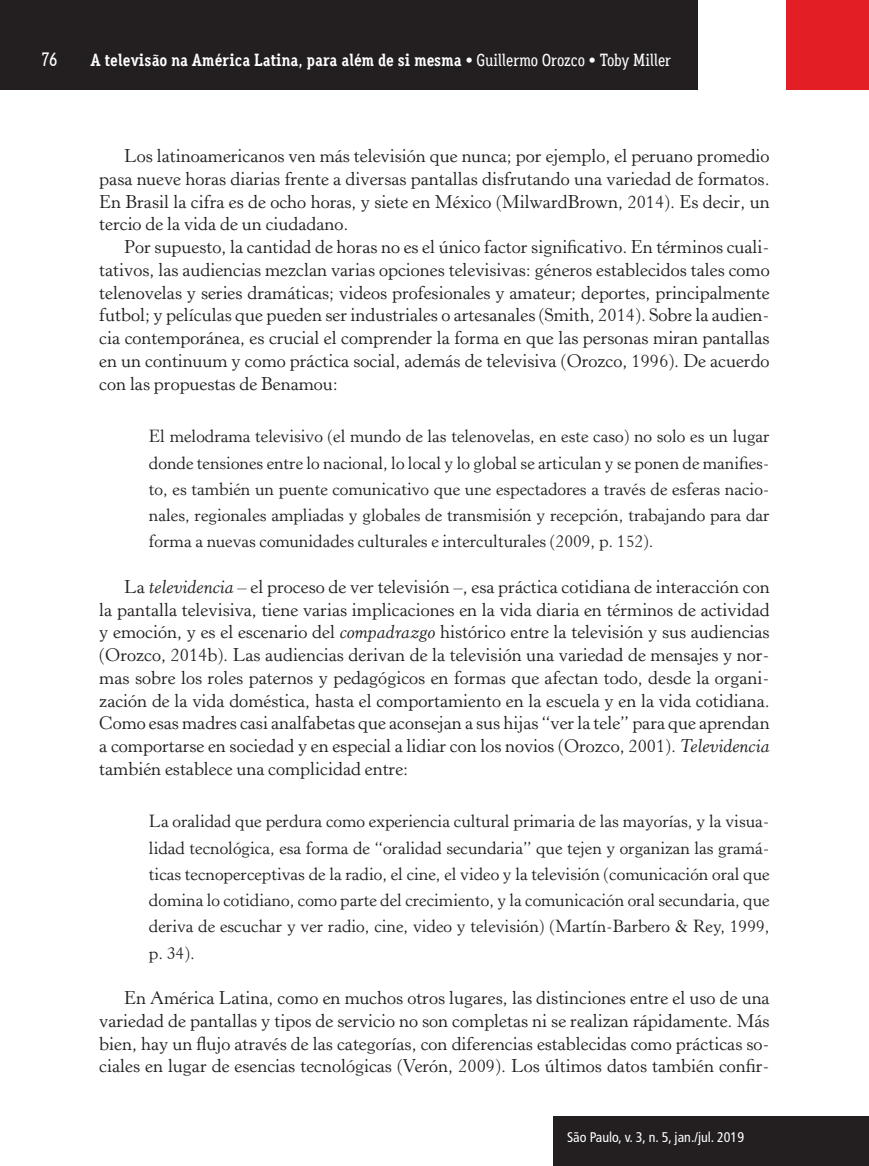
<style>
.page{position:relative;width:869px;height:1166px;background:#fff}
.page>*{position:absolute;margin:0;border:0;box-sizing:border-box;transform-origin:0 0}
.t1{font:500 19.25px "Aaux Office";color:#fff}
.t2{font:18.38px/22.8px "Horley Old Style";color:#231f20;text-align:justify}
.t3{font:17.5px/26.2px "Horley Old Style";color:#231f20;text-align:justify}
.t4{font:700 17.5px "Aaux Office";color:#fff}
.t5{font:condensed 14px "Frutiger LT Std";color:#fff}
.s1{font-weight:500}
.s2{font-style:italic}
</style>
<div class="page">
<div style="left:785px;top:0;width:83px;height:90px;background:#e41e25"></div>
<div style="left:0;top:0;width:697px;height:89px;background:#231f20"></div>
<div style="left:553px;top:1116px;width:314px;height:50px;background:#231f20"></div>
<p class="t1" style="left:42px;top:48px;width:18px">76</p>
<p class="t4" style="left:91px;top:49px;width:582px">A televisão na América Latina, para além de si mesma <span class="s1">• Guillermo Orozco • Toby Miller</span></p>
<p class="t2" style="left:99px;top:145px;width:671px;text-indent:25px">Los latinoamericanos ven más televisión que nunca; por ejemplo, el peruano promedio pasa nueve horas diarias frente a diversas pantallas disfrutando una variedad de formatos.<br>En Brasil la cifra es de ocho horas, y siete en México (MilwardBrown, 2014). Es decir, un tercio de la vida de un ciudadano.</p>
<p class="t2" style="left:99px;top:236px;width:671px;text-indent:25px">Por supuesto, la cantidad de horas no es el único factor significativo. En términos cuali&shy;tativos, las audiencias mezclan varias opciones televisivas: géneros establecidos tales como telenovelas y series dramáticas; videos profesionales y amateur; deportes, principalmente futbol; y películas que pueden ser industriales o artesanales (Smith, 2014). Sobre la audien&shy;cia contemporánea, es crucial el comprender la forma en que las personas miran pantallas en un continuum y como práctica social, además de televisiva (Orozco, 1996). De acuerdo con las propuestas de Benamou:</p>
<p class="t3" style="left:149px;top:424px;width:622px">El melodrama televisivo (el mundo de las telenovelas, en este caso) no solo es un lugar donde tensiones entre lo nacional, lo local y lo global se articulan y se ponen de manifies&shy;to, es también un puente comunicativo que une espectadores a través de esferas nacio&shy;nales, regionales ampliadas y globales de transmisión y recepción, trabajando para dar forma a nuevas comunidades culturales e interculturales (2009, p. 152).</p>
<p class="t2" style="left:99px;top:576px;width:671px;text-indent:25px">La <span class="s2">televidencia</span> – el proceso de ver televisión –, esa práctica cotidiana de interacción con la pantalla televisiva, tiene varias implicaciones en la vida diaria en términos de actividad y emoción, y es el escenario del <span class="s2">compadrazgo</span> histórico entre la televisión y sus audiencias (Orozco, 2014b). Las audiencias derivan de la televisión una variedad de mensajes y nor&shy;mas sobre los roles paternos y pedagógicos en formas que afectan todo, desde la organi&shy;zación de la vida doméstica, hasta el comportamiento en la escuela y en la vida cotidiana.<br>Como esas madres casi analfabetas que aconsejan a sus hijas “ver la tele” para que aprendan a comportarse en sociedad y en especial a lidiar con los novios (Orozco, 2001). <span class="s2">Televidencia </span>también establece una complicidad entre:</p>
<p class="t3" style="left:149px;top:809px;width:622px">La oralidad que perdura como experiencia cultural primaria de las mayorías, y la visua&shy;lidad tecnológica, esa forma de “oralidad secundaria” que tejen y organizan las gramá&shy;ticas tecnoperceptivas de la radio, el cine, el video y la televisión (comunicación oral que domina lo cotidiano, como parte del crecimiento, y la comunicación oral secundaria, que deriva de escuchar y ver radio, cine, video y televisión) (Martín-Barbero &amp; Rey, 1999, p. 34).</p>
<p class="t2" style="left:99px;top:987px;width:671px;text-indent:25px">En América Latina, como en muchos otros lugares, las distinciones entre el uso de una variedad de pantallas y tipos de servicio no son completas ni se realizan rápidamente. Más bien, hay un flujo através de las categorías, con diferencias establecidas como prácticas so&shy;ciales en lugar de esencias tecnológicas (Verón, 2009). Los últimos datos también confir-</p>
<p class="t5" style="left:567px;top:1129px;width:178px">São Paulo, v. 3, n. 5, jan./jul. 2019</p>
</div>
